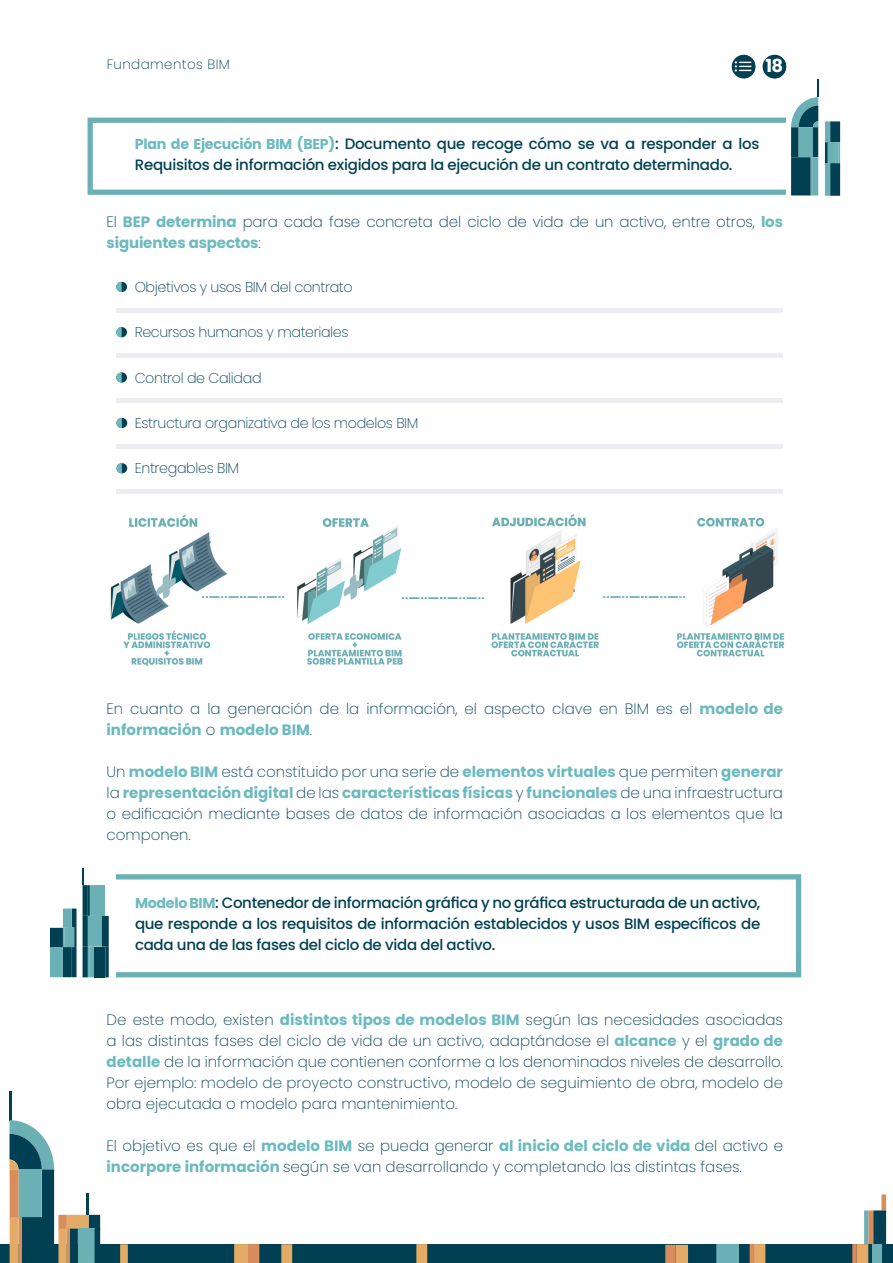
<style>
.page{position:relative;width:893px;height:1263px;background:#fff}
.page>*{position:absolute;margin:0;border:0;box-sizing:border-box;transform-origin:0 0}
.t1{font:700 18px "Poppins";color:#fff}
.t2{font:200 15px/21px "Poppins";color:#004052}
.t3{font:500 15px/21px "Poppins";letter-spacing:-.02em;color:#004052;text-align:justify}
.t4{font:200 14.25px "Poppins";letter-spacing:-.025em;color:#004052}
.t5{font:200 13.5px "Poppins";letter-spacing:.03em;color:#004052}
.s1{font-weight:700;font-size:14.25px;color:#6bbabf}
.s2{font-weight:700;color:#6bbabf}
</style>
<div class="page">
<div style="left:763px;top:55px;width:23px;height:23px;background:#004052;border-radius:50%"></div>
<svg style="left:732px;top:55px;width:23px;height:23px"></svg>
<svg style="left:735px;top:55px;width:20px;height:23px"></svg>
<div style="left:88px;top:874px;width:713px;height:103px;background:#fff;border:5px solid #6bb0b5"></div>
<div style="left:116px;top:282px;width:11px;height:10px;background:#004052;border-radius:50%"></div>
<svg style="left:116px;top:282px;width:6px;height:10px"></svg>
<div style="left:117px;top:418px;width:10px;height:10px;background:#004052;border-radius:50%"></div>
<svg style="left:117px;top:418px;width:5px;height:10px"></svg>
<div style="left:116px;top:327px;width:11px;height:10px;background:#004052;border-radius:50%"></div>
<svg style="left:116px;top:327px;width:6px;height:10px"></svg>
<div style="left:117px;top:463px;width:10px;height:10px;background:#004052;border-radius:50%"></div>
<svg style="left:117px;top:463px;width:5px;height:10px"></svg>
<div style="left:116px;top:372px;width:11px;height:11px;background:#004052;border-radius:50%"></div>
<svg style="left:116px;top:372px;width:6px;height:11px"></svg>
<hr style="left:116px;top:309px;width:667px;height:4px;background:#ebedf0">
<div style="left:116px;top:353px;width:667px;height:5px;background:#ebedf0"></div>
<hr style="left:116px;top:399px;width:667px;height:4px;background:#ebedf0">
<hr style="left:116px;top:444px;width:667px;height:4px;background:#ebedf0">
<hr style="left:116px;top:489px;width:667px;height:4px;background:#ebedf0">
<img style="left:110px;top:515px;width:675px;height:151px">
<svg style="left:202px;top:596px;width:82px;height:2px"></svg>
<svg style="left:402px;top:597px;width:82px;height:2px"></svg>
<svg style="left:603px;top:596px;width:82px;height:2px"></svg>
<div style="left:47px;top:861px;width:69px;height:119px;background:#fff"></div>
<svg style="left:50px;top:868px;width:59px;height:109px"></svg>
<div style="left:0;top:1244px;width:893px;height:19px;background:#004052"></div>
<svg style="left:120px;top:1244px;width:8px;height:19px"></svg>
<svg style="left:852px;top:1194px;width:34px;height:69px"></svg>
<svg style="left:416px;top:1244px;width:11px;height:19px"></svg>
<svg style="left:234px;top:1244px;width:25px;height:19px"></svg>
<svg style="left:281px;top:1244px;width:11px;height:19px"></svg>
<svg style="left:665px;top:1245px;width:23px;height:18px"></svg>
<div style="left:716px;top:1244px;width:23px;height:19px;background:#6bb0b5"></div>
<svg style="left:749px;top:1244px;width:16px;height:19px"></svg>
<hr style="left:10px;top:1091px;width:2px;height:29px;background:#004052">
<svg style="left:10px;top:1120px;width:90px;height:143px"></svg>
<div style="left:88px;top:118px;width:716px;height:77px;background:#fff;border:5px solid #6bb0b5"></div>
<svg style="left:774px;top:55px;width:44px;height:140px"></svg>
<svg style="left:825px;top:121px;width:15px;height:75px"></svg>
<p class="t5" style="left:107px;top:56px;width:125px">Fundamentos BIM</p>
<p class="t1" style="left:766px;top:56px;width:19px">18</p>
<p class="t3" style="left:135px;top:133px;width:626px"><span class="s1">Plan de Ejecución BIM (BEP)</span>: Documento que recoge cómo se va a responder a los<br>Requisitos de información exigidos para la ejecución de un contrato determinado.</p>
<p class="t2" style="left:107px;top:212px;width:678px">El <span class="s2">BEP determina</span> para cada fase concreta del ciclo de vida de un activo, entre otros, <span class="s2">los siguientes aspectos</span>:</p>
<p class="t4" style="left:135px;top:279px;width:220px">Objetivos y usos BIM del contrato</p>
<p class="t4" style="left:135px;top:324px;width:215px">Recursos humanos y materiales</p>
<p class="t4" style="left:135px;top:369px;width:128px">Control de Calidad</p>
<p class="t4" style="left:135px;top:415px;width:285px">Estructura organizativa de los modelos BIM</p>
<p class="t4" style="left:135px;top:460px;width:106px">Entregables BIM</p>
<p class="t2" style="left:107px;top:698px;width:678px">En cuanto a la generación de la información, el aspecto clave en BIM es el <span class="s2">modelo de información</span> o <span class="s2">modelo BIM</span>.</p>
<p class="t2" style="left:107px;top:761px;width:678px;text-align:justify">Un <span class="s2">modelo BIM</span> está constituido por una serie de <span class="s2">elementos virtuales</span> que permiten <span class="s2">generar </span>la <span class="s2">representación digital</span> de las <span class="s2">características físicas</span> y <span class="s2">funcionales</span> de una infraestructura o edificación mediante bases de datos de información asociadas a los elementos que la componen.</p>
<p class="t3" style="left:135px;top:892px;width:627px"><span class="s1">Modelo BIM</span>: Contenedor de información gráfica y no gráfica estructurada de un activo, que responde a los requisitos de información establecidos y usos BIM específicos de cada una de las fases del ciclo de vida del activo.</p>
<p class="t2" style="left:107px;top:1009px;width:678px;text-align:justify">De este modo, existen <span class="s2">distintos tipos de modelos BIM</span> según las necesidades asociadas a las distintas fases del ciclo de vida de un activo, adaptándose el <span class="s2">alcance</span> y el <span class="s2">grado de detalle</span> de la información que contienen conforme a los denominados niveles de desarrollo.<br>Por ejemplo: modelo de proyecto constructivo, modelo de seguimiento de obra, modelo de obra ejecutada o modelo para mantenimiento.</p>
<p class="t2" style="left:107px;top:1135px;width:678px">El objetivo es que el <span class="s2">modelo BIM</span> se pueda generar <span class="s2">al inicio del ciclo de vida</span> del activo e <span class="s2">incorpore información</span> según se van desarrollando y completando las distintas fases.</p>
</div>
